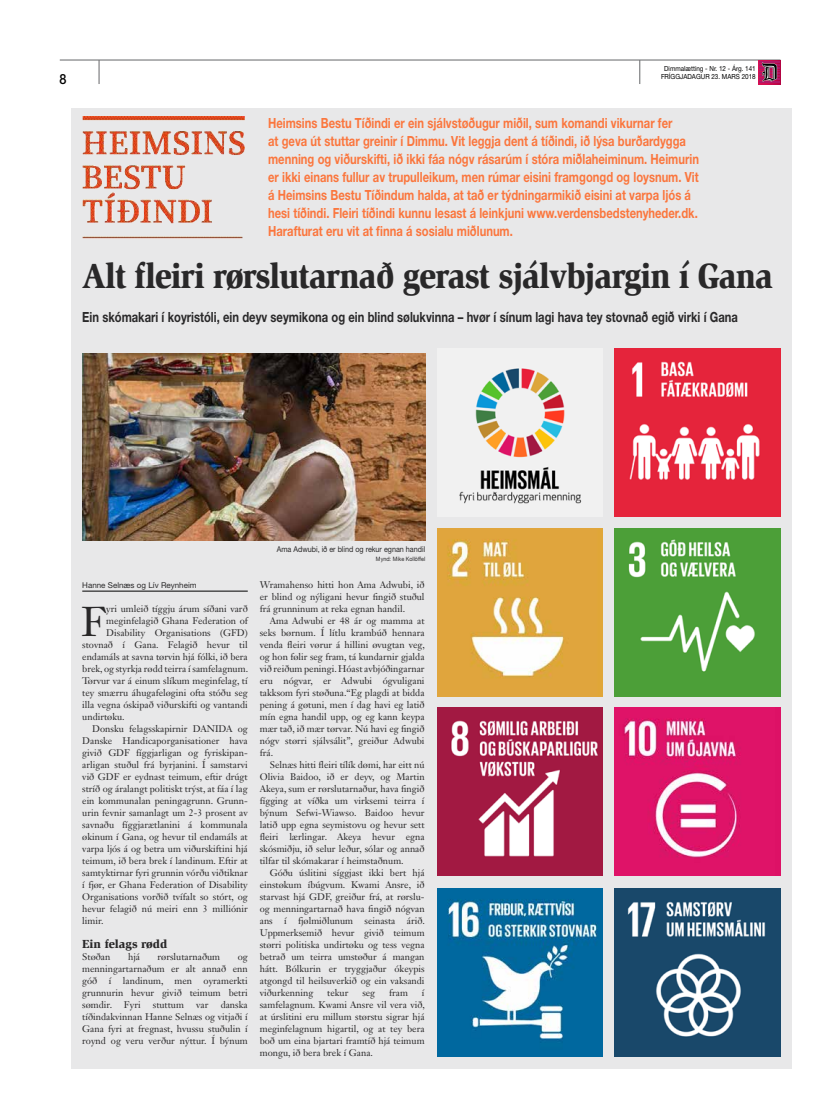
<style>
.page{position:relative;width:820px;height:1120px;background:#fff}
.page>*{position:absolute;margin:0;border:0;box-sizing:border-box;transform-origin:0 0}
.t1{font:41px "Janson Text LT Std";color:#292829}
.t2{font:900 35.9px "Slimbach Std";letter-spacing:-.03em;color:#292829;scale:.9 1}
.t3{font:700 14px/18px "Helvetica Neue LT Std";color:#fb763d;scale:.8 1}
.t4{font:700 14px "Helvetica Neue LT Std";color:#292829;scale:.8 1}
.t5{font:500 14px "Helvetica Neue LT Std";color:#000;scale:.9 1}
.t6{font:900 12px "Slimbach Std";color:#292829}
.t7{font:9.5px/12px "Janson Text LT Std";color:#292829;text-align:justify}
.t8{font:8px "Helvetica Neue LT Std";color:#292829;scale:.9 1}
.t9{font:8px "Helvetica Neue LT Std";color:#292829}
.t10{font:7px/8.4px "Helvetica Neue LT Std";color:#000;text-align:center;scale:.9 1}
.t11{font:6px "Helvetica Neue LT Std";color:#292829;scale:.9 1}
</style>
<div class="page">
<hr style="left:60px;top:60px;width:720px;height:1px;background:#656669">
<svg style="left:758px;top:60px;width:22px;height:24px"></svg>
<svg style="left:758px;top:61px;width:21px;height:22px"></svg>
<svg style="left:639px;top:60px;width:1px;height:24px"></svg>
<svg style="left:99px;top:60px;width:1px;height:24px"></svg>
<div style="left:71px;top:108px;width:720px;height:961px;background:#e8e8e9"></div>
<hr style="left:82px;top:591px;width:166px;height:1px;background:#000">
<img style="left:83px;top:116px;width:162px;height:39px">
<img style="left:437px;top:708px;width:165px;height:168px">
<img style="left:459px;top:367px;width:123px;height:137px">
<img style="left:437px;top:888px;width:165px;height:168px">
<img style="left:437px;top:528px;width:165px;height:168px">
<img style="left:614px;top:708px;width:166px;height:168px">
<img style="left:614px;top:348px;width:166px;height:168px">
<img style="left:614px;top:888px;width:166px;height:168px">
<img style="left:614px;top:528px;width:166px;height:168px">
<img style="left:82px;top:353px;width:343px;height:187px">
<h3 class="t5" style="left:60px;top:71px;width:9px">8</h3>
<p class="t10" style="left:660px;top:64px;width:107px">Dimmalætting - Nr. 12 - Árg. 141<br>FRÍGGJADAGUR 23. MARS 2018</p>
<p class="t3" style="left:268px;top:114px;width:540px">Heimsins Bestu Tíðindi er ein sjálvstøðugur miðil, sum komandi vikurnar fer<br>at geva út stuttar greinir í Dimmu. Vit leggja dent á tíðindi, ið lýsa burðardygga menning og viðurskifti, ið ikki fáa nógv rásarúm í stóra miðlaheiminum. Heimurin er ikki einans fullur av trupulleikum, men rúmar eisini framgongd og loysnum. Vit á Heimsins Bestu Tíðindum halda, at tað er týdningarmikið eisini at varpa ljós á hesi tíðindi. Fleiri tíðindi kunnu lesast á leinkjuni www.verdensbedstenyheder.dk.<br>Harafturat eru vit at finna á sosialu miðlunum.</p>
<h2 class="t2" style="left:82px;top:253px;width:768px">Alt fleiri rørslutarnað gerast sjálvbjargin í Gana</h2>
<h3 class="t4" style="left:82px;top:308px;width:820px">Ein skómakari í koyristóli, ein deyv seymikona og ein blind sølukvinna – hvør í sínum lagi hava tey stovnað egið virki í Gana</h3>
<p class="t9" style="left:82px;top:580px;width:116px">Hanne Selnæs og Lív Reynheim</p>
<h1 class="t1" style="left:81px;top:596px;width:27px">F</h1>
<p class="t7" style="left:106px;top:603px;width:143px">yri umleið tíggju árum síðani varð</p>
<p class="t7" style="left:106px;top:615px;width:143px">meginfelagið Ghana Federation of</p>
<p class="t7" style="left:106px;top:627px;width:143px">Disability Organisations (GFD)</p>
<p class="t7" style="left:82px;top:639px;width:167px">stovnað í Gana. Felagið hevur til</p>
<p class="t7" style="left:82px;top:651px;width:167px">endamáls at savna tørvin hjá fólki, ið bera</p>
<p class="t7" style="left:82px;top:663px;width:167px">brek, og styrkja rødd teirra í samfelagnum.</p>
<p class="t7" style="left:82px;top:675px;width:167px">Tørvur var á einum slíkum meginfelag, tí</p>
<p class="t7" style="left:82px;top:687px;width:167px">tey smærru áhugafeløgini ofta stóðu seg</p>
<p class="t7" style="left:82px;top:699px;width:167px">illa vegna óskipað viðurskifti og vantandi</p>
<p class="t7" style="left:82px;top:711px;width:44px">undirtøku.</p>
<p class="t7" style="left:92px;top:723px;width:157px">Donsku felagsskapirnir DANIDA og</p>
<p class="t7" style="left:82px;top:735px;width:167px">Danske Handicaporganisationer hava</p>
<p class="t7" style="left:82px;top:747px;width:167px">givið GDF fíggjarligan og fyriskipan-</p>
<p class="t7" style="left:82px;top:759px;width:167px">arligan stuðul frá byrjanini. Í samstarvi</p>
<p class="t7" style="left:82px;top:771px;width:167px">við GDF er eydnast teimum, eftir drúgt</p>
<p class="t7" style="left:82px;top:783px;width:167px">stríð og áralangt politiskt trýst, at fáa í lag</p>
<p class="t7" style="left:82px;top:795px;width:167px">ein kommunalan peningagrunn. Grunn-</p>
<p class="t7" style="left:82px;top:807px;width:167px">urin fevnir samanlagt um 2-3 prosent av</p>
<p class="t7" style="left:82px;top:819px;width:167px">savnaðu fíggjarætlanini á kommunala</p>
<p class="t7" style="left:82px;top:831px;width:167px">økinum í Gana, og hevur til endamáls at</p>
<p class="t7" style="left:82px;top:843px;width:167px">varpa ljós á og betra um viðurskiftini hjá</p>
<p class="t7" style="left:82px;top:855px;width:167px">teimum, ið bera brek í landinum. Eftir at</p>
<p class="t7" style="left:82px;top:867px;width:167px">samtyktirnar fyri grunnin vórðu viðtiknar</p>
<p class="t7" style="left:82px;top:879px;width:167px">í fjør, er Ghana Federation of Disability</p>
<p class="t7" style="left:82px;top:891px;width:167px">Organisations vorðið tvífalt so stórt, og</p>
<p class="t7" style="left:82px;top:903px;width:167px">hevur felagið nú meiri enn 3 milliónir</p>
<p class="t7" style="left:82px;top:915px;width:23px">limir.</p>
<p class="t6" style="left:82px;top:936px;width:86px">Ein felags rødd</p>
<p class="t7" style="left:82px;top:951px;width:30px">Støðan</p>
<p class="t7" style="left:128px;top:951px;width:13px">hjá</p>
<p class="t7" style="left:157px;top:951px;width:64px">rørslutarnaðum</p>
<p class="t7" style="left:82px;top:951px;width:167px;text-indent:155px">og menningartarnaðum er alt annað enn góð í landinum, men oyramerkti grunnurin hevur givið teimum betri sømdir. Fyri</p>
<p class="t7" style="left:82px;top:999px;width:167px;text-indent:138px">danska tíðindakvinnan Hanne Selnæs og vitjaði í Gana fyri at fregnast, hvussu stuðulin í roynd og veru verður nýttur. Í býnum</p>
<p class="t7" style="left:153px;top:999px;width:33px">stuttum</p>
<p class="t7" style="left:196px;top:999px;width:14px">var</p>
<p class="t8" style="left:276px;top:544px;width:166px">Ama Adwubi, ið er blind og rekur egnan handil</p>
<p class="t11" style="left:376px;top:555px;width:56px">Mynd: Mike Kollöffel</p>
<p class="t7" style="left:260px;top:579px;width:166px">Wramahenso hitti hon Ama Adwubi, ið er blind og nýligani hevur fingið stuðul frá grunninum at reka egnan handil.</p>
<p class="t7" style="left:260px;top:615px;width:167px;text-indent:10px">Ama Adwubi er 48 ár og mamma at seks børnum. Í lítlu krambúð hennara venda fleiri vørur á hillini øvugtan veg, og hon følir seg fram, tá kundarnir gjalda við reiðum peningi. Hóast avbjóðingarnar eru nógvar, er Adwubi ógvuligani takksom fyri støðuna.“Eg plagdi at bidda pening á gøtuni, men í dag havi eg latið mín egna handil upp, og eg kann keypa mær tað, ið mær tørvar. Nú havi eg fingið nógv størri sjálvsálit”, greiður Adwubi frá.</p>
<p class="t7" style="left:260px;top:759px;width:166px;text-indent:10px">Selnæs hitti fleiri tílík dømi, har eitt nú Olivia Baidoo, ið er deyv, og Martin Akeya, sum er rørslutarnaður, hava fingið fígging at víðka um virksemi teirra í býnum Sefwi-Wiawso. Baidoo hevur latið upp egna seymistovu og hevur sett fleiri lærlingar. Akeya hevur egna skósmiðju, ið selur leður, sólar og annað tilfar til skómakarar í heimstaðnum.</p>
<p class="t7" style="left:260px;top:867px;width:167px;text-align:left;text-indent:10px">Góðu úslitini síggjast ikki bert hjá einstøkum íbúgvum. Kwami Ansre, ið starvast hjá GDF, greiður frá, at rørslu&shy;og menningartarnað hava fingið nógvan ans í fjølmiðlunum seinasta árið.<br>Uppmerksemið hevur givið teimum størri politiska undirtøku og tess vegna betrað um teirra umstøður á mangan hátt. Bólkurin er tryggjaður ókeypis atgongd til heilsuverkið og ein vaksandi viðurkenning</p>
<p class="t7" style="left:327px;top:987px;width:23px">tekur</p>
<p class="t7" style="left:362px;top:987px;width:14px">seg</p>
<p class="t7" style="left:389px;top:987px;width:20px">fram</p>
<p class="t7" style="left:260px;top:987px;width:167px;text-indent:162px">í samfelagnum. Kwami Ansre vil vera við, at úrslitini eru millum størstu sigrar hjá meginfelagnum higartil, og at tey bera boð um eina bjartari framtíð hjá teimum mongu, ið bera brek í Gana.</p>
</div>
